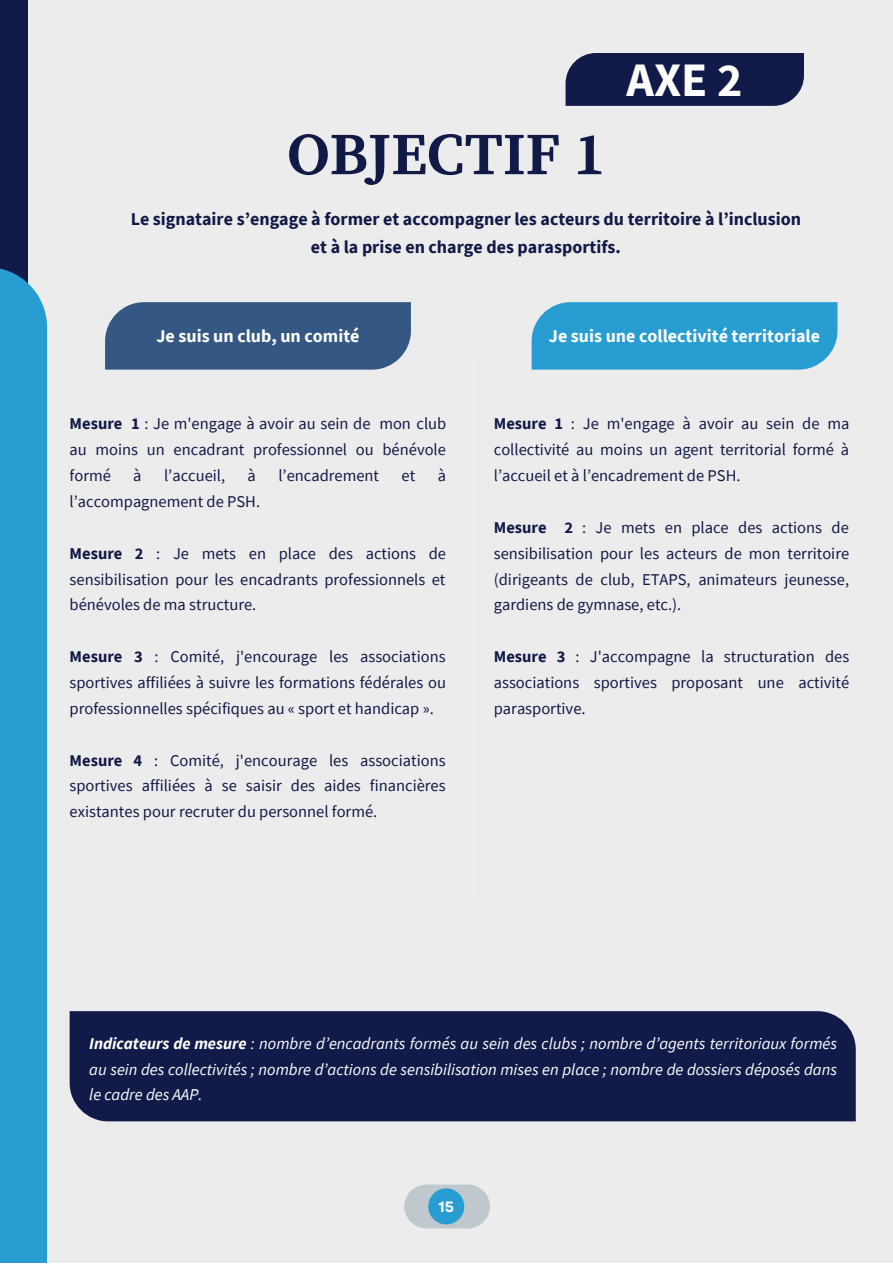
<style>
.page{position:relative;width:893px;height:1264px;background:#fff}
.page>*{position:absolute;margin:0;border:0;box-sizing:border-box;transform-origin:0 0}
.t1{font:700 60px "Source Serif Pro";color:#111a46}
.t2{font:700 48px "Source Sans Pro";color:#fff}
.t3{font:700 18px/28px "Source Sans Pro";color:#111a46;text-align:center}
.t4{font:700 18px "Source Sans Pro";color:#fff}
.t5{font:16.5px/25.8px "Source Sans Pro";color:#111a46;text-align:justify}
.t6{font:italic 16.5px/25.8px "Source Sans Pro";color:#fff;text-align:justify}
.t7{font:700 15px "Garet";color:#f7f7f7}
.s1{font-weight:700}
</style>
<div class="page">
<div style="left:0;top:0;width:892px;height:1262px;background:#edeced"></div>
<div style="left:0;top:0;width:28px;height:469px;background:#111a48"></div>
<div style="left:0;top:268px;width:47px;height:994px;background:#289dd2"></div>
<div style="left:70px;top:1011px;width:785px;height:110px;background:#111a48"></div>
<div style="left:565px;top:53px;width:238px;height:53px;background:#111a48"></div>
<hr style="left:471px;top:357px;width:2px;height:539px;background:#f2f1ec">
<div style="left:531px;top:302px;width:306px;height:67px;background:#289dd2"></div>
<div style="left:105px;top:302px;width:306px;height:67px;background:#345783"></div>
<div style="left:404px;top:1184px;width:86px;height:44px;background:#bfc8cd;border-radius:22px"></div>
<svg style="left:428px;top:1188px;width:36px;height:36px"></svg>
<h1 class="t1" style="left:287px;top:119px;width:320px">OBJECTIF 1</h1>
<h2 class="t2" style="left:626px;top:49px;width:117px">AXE 2</h2>
<p class="t3" style="left:131px;top:205px;width:671px">Le signataire s’engage à former et accompagner les acteurs du territoire à l’inclusion et à la prise en charge des parasportifs.</p>
<p class="t4" style="left:156px;top:324px;width:204px">Je suis un club, un comité</p>
<p class="t4" style="left:549px;top:324px;width:273px">Je suis une collectivité territoriale</p>
<p class="t5" style="left:70px;top:410px;width:378px"><span class="s1">Mesure 1</span> : Je m'engage à avoir au sein de mon club au moins un encadrant professionnel ou bénévole formé</p>
<p class="t5" style="left:133px;top:462px;width:10px">à</p>
<p class="t5" style="left:164px;top:462px;width:63px">l’accueil,</p>
<p class="t5" style="left:247px;top:462px;width:10px">à</p>
<p class="t5" style="left:278px;top:462px;width:102px">l’encadrement</p>
<p class="t5" style="left:401px;top:462px;width:15px">et</p>
<p class="t5" style="left:437px;top:462px;width:10px">à</p>
<p class="t5" style="left:70px;top:488px;width:192px">l’accompagnement de PSH.</p>
<p class="t5" style="left:70px;top:540px;width:378px"><span class="s1">Mesure 2</span> : Je mets en place des actions de sensibilisation pour les encadrants professionnels et bénévoles de ma structure.</p>
<p class="t5" style="left:70px;top:643px;width:378px"><span class="s1">Mesure 3</span> : Comité, j'encourage les associations sportives affiliées à suivre les formations fédérales ou professionnelles spécifiques au « sport et handicap ».</p>
<p class="t5" style="left:70px;top:746px;width:377px"><span class="s1">Mesure 4</span> : Comité, j'encourage les associations sportives affiliées à se saisir des aides financières existantes pour recruter du personnel formé.</p>
<p class="t5" style="left:494px;top:410px;width:357px"><span class="s1">Mesure 1</span> : Je m'engage à avoir au sein de ma collectivité au moins un agent territorial formé à l’accueil et à l’encadrement de PSH.</p>
<p class="t5" style="left:494px;top:514px;width:357px"><span class="s1">Mesure 2</span> : Je mets en place des actions de sensibilisation pour les acteurs de mon territoire (dirigeants de club, ETAPS, animateurs jeunesse, gardiens de gymnase, etc.).</p>
<p class="t5" style="left:494px;top:643px;width:357px"><span class="s1">Mesure 3</span> : J'accompagne la structuration des associations sportives proposant une activité parasportive.</p>
<p class="t6" style="left:89px;top:1029px;width:749px"><span class="s1">Indicateurs de mesure</span> : nombre d’encadrants formés au sein des clubs ; nombre d’agents territoriaux formés au sein des collectivités ; nombre d’actions de sensibilisation mises en place ; nombre de dossiers déposés dans le cadre des AAP.</p>
<p class="t7" style="left:438px;top:1195px;width:17px">15</p>
</div>
